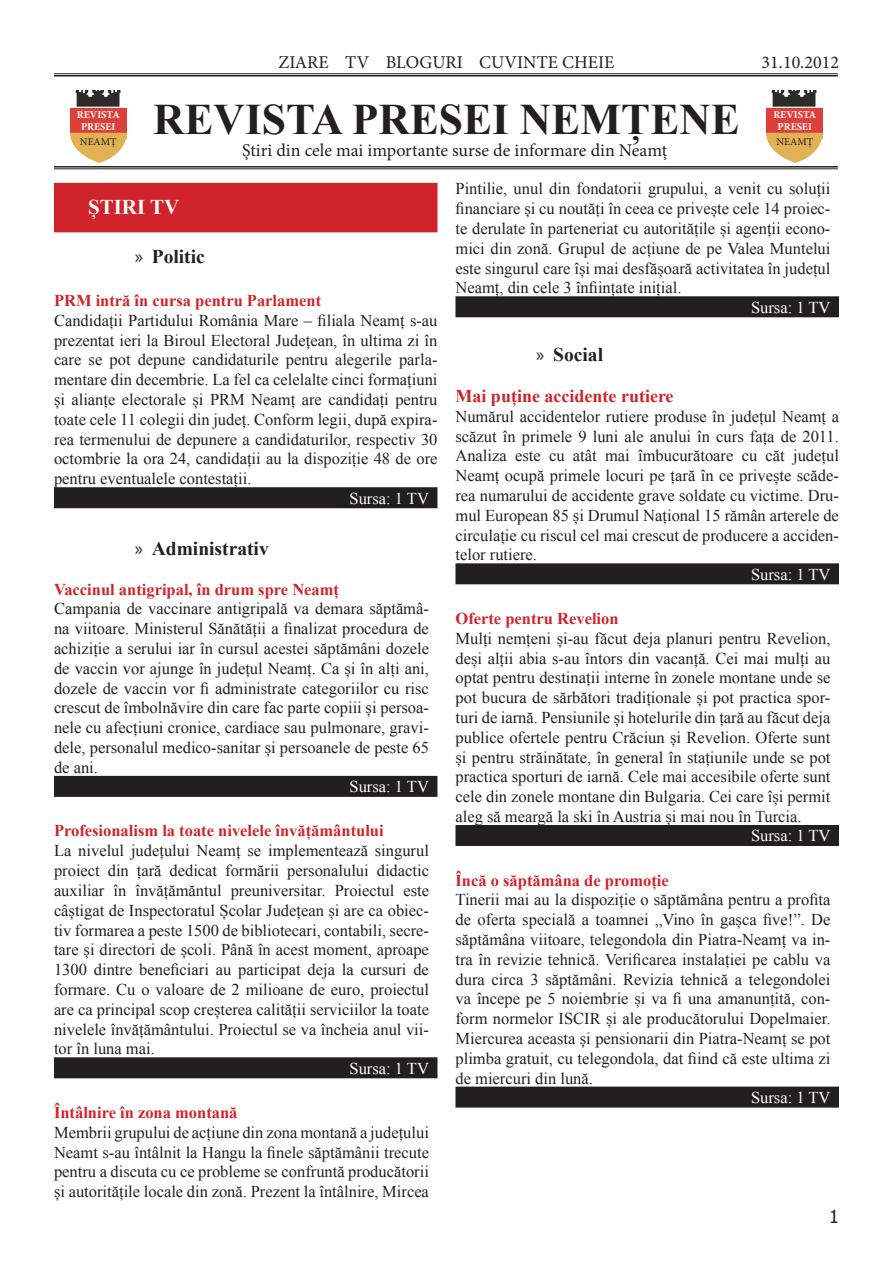
<style>
.page{position:relative;width:893px;height:1263px;background:#fff}
.page>*{position:absolute;margin:0;border:0;box-sizing:border-box;transform-origin:0 0}
.t1{font:700 43.5px "Times New Roman";color:#231f20}
.Default{font:700 21px "Times New Roman";color:#fff}
.Default-2{font:700 19.5px "Times New Roman";color:#231f20}
.t2{font:18px "Minion Pro";color:#231f20}
.Default-3{font:700 18px "Times New Roman";color:#d1232a}
.t3{font:18px "Tahoma";color:#231f20}
.Default-4{font:16.5px/19.8px "Times New Roman";color:#231f20;text-align:justify}
.Default-5{font:700 16.5px "Times New Roman";color:#d1232a}
.Default-6{font:16.5px "Times New Roman";color:#fff}
.t4{font:700 10.5px "Minion Pro";color:#fff}
.t5{font:10.5px "Minion Pro";color:#231f20}
.s1{font-family:"Myriad Pro";font-weight:400}
</style>
<div class="page">
<img style="left:70px;top:91px;width:56px;height:71px">
<img style="left:766px;top:91px;width:57px;height:71px">
<hr style="left:54px;top:73px;width:784px;height:1px;background:#231f20">
<hr style="left:54px;top:75px;width:784px;height:1px;background:#231f20">
<hr style="left:54px;top:166px;width:784px;height:2px;background:#231f20">
<hr style="left:54px;top:169px;width:784px;height:1px;background:#231f20">
<div style="left:54px;top:183px;width:383px;height:49px;background:#d1232a"></div>
<div style="left:54px;top:487px;width:383px;height:21px;background:#231f20"></div>
<div style="left:54px;top:776px;width:383px;height:21px;background:#231f20"></div>
<div style="left:54px;top:1057px;width:383px;height:21px;background:#231f20"></div>
<div style="left:455px;top:296px;width:384px;height:21px;background:#231f20"></div>
<div style="left:455px;top:563px;width:384px;height:21px;background:#231f20"></div>
<div style="left:455px;top:825px;width:384px;height:21px;background:#231f20"></div>
<div style="left:455px;top:1086px;width:384px;height:21px;background:#231f20"></div>
<p class="t4" style="left:77px;top:107px;width:44px">REVISTA</p>
<p class="t4" style="left:81px;top:119px;width:36px">PRESEI</p>
<p class="t5" style="left:80px;top:134px;width:38px">NEAMȚ</p>
<p class="t2" style="left:279px;top:50px;width:337px">ZIARE TV BLOGURI CUVINTE CHEIE</p>
<p class="t1" style="left:153px;top:89px;width:588px">REVISTA PRESEI NEMȚENE</p>
<p class="t2" style="left:242px;top:138px;width:427px">Știri din cele mai importante surse de informare din Neamț</p>
<p class="t2" style="left:762px;top:50px;width:79px">31.10.2012</p>
<p class="t4" style="left:773px;top:107px;width:44px">REVISTA</p>
<p class="t4" style="left:777px;top:119px;width:36px">PRESEI</p>
<p class="t5" style="left:776px;top:134px;width:38px">NEAMȚ</p>
<p class="Default" style="left:88px;top:192px;width:93px">ȘTIRI TV</p>
<p class="Default-2" style="left:135px;top:243px;width:72px"><span class="s1">»</span> Politic</p>
<p class="Default-5" style="left:54px;top:289px;width:269px">PRM intră în cursa pentru Parlament</p>
<p class="Default-4" style="left:54px;top:310px;width:385px">Candidații Partidului România Mare – filiala Neamț s-au prezentat ieri la Biroul Electoral Județean, în ultima zi în care se pot depune candidaturile pentru alegerile parla&shy;mentare din decembrie. La fel ca celelalte cinci formațiuni și alianțe electorale și PRM Neamț are candidați pentru toate cele 11 colegii din județ. Conform legii, după expira&shy;rea termenului de depunere a candidaturilor, respectiv 30 octombrie la ora 24, candidații au la dispoziție 48 de ore pentru eventualele contestații.</p>
<p class="Default-6" style="left:350px;top:487px;width:81px">Sursa: 1 TV</p>
<p class="Default-2" style="left:135px;top:535px;width:136px"><span class="s1">»</span> Administrativ</p>
<p class="Default-5" style="left:54px;top:578px;width:287px">Vaccinul antigripal, în drum spre Neamț</p>
<p class="Default-4" style="left:54px;top:599px;width:376px">Campania de vaccinare antigripală va demara săptămâ&shy;na viitoare. Ministerul Sănătății a finalizat procedura de achiziție a serului iar în cursul acestei săptămâni dozele de vaccin vor ajunge în județul Neamț. Ca și în alți ani, dozele de vaccin vor fi administrate categoriilor cu risc crescut de îmbolnăvire din care fac parte copiii și persoa&shy;nele cu afecțiuni cronice, cardiace sau pulmonare, gravi&shy;dele, personalul medico-sanitar și persoanele de peste 65 de ani.</p>
<p class="Default-6" style="left:350px;top:776px;width:81px">Sursa: 1 TV</p>
<p class="Default-5" style="left:54px;top:819px;width:331px">Profesionalism la toate nivelele învățământului</p>
<p class="Default-4" style="left:54px;top:841px;width:376px">La nivelul județului Neamț se implementează singurul proiect din țară dedicat formării personalului didactic auxiliar în învățămăntul preuniversitar. Proiectul este câștigat de Inspectoratul Școlar Județean și are ca obiec&shy;tiv formarea a peste 1500 de bibliotecari, contabili, secre&shy;tare și directori de școli. Până în acest moment, aproape 1300 dintre beneficiari au participat deja la cursuri de formare. Cu o valoare de 2 milioane de euro, proiectul are ca principal scop creșterea calității serviciilor la toate nivelele învățământului. Proiectul se va încheia anul vii&shy;tor în luna mai.</p>
<p class="Default-6" style="left:350px;top:1057px;width:81px">Sursa: 1 TV</p>
<p class="Default-5" style="left:54px;top:1101px;width:185px">Întâlnire în zona montană</p>
<p class="Default-4" style="left:54px;top:1122px;width:376px">Membrii grupului de acțiune din zona montană a județului Neamt s-au întâlnit la Hangu la finele săptămânii trecute pentru a discuta cu ce probleme se confruntă producătorii și autoritățile locale din zonă. Prezent la întâlnire, Mircea</p>
<p class="Default-4" style="left:455px;top:179px;width:376px">Pintilie, unul din fondatorii grupului, a venit cu soluții financiare și cu noutăți în ceea ce privește cele 14 proiec&shy;te derulate în parteneriat cu autoritățile și agenții econo&shy;mici din zonă. Grupul de acțiune de pe Valea Muntelui este singurul care își mai desfășoară activitatea în județul Neamț, din cele 3 înființate inițial.</p>
<p class="Default-6" style="left:751px;top:296px;width:81px">Sursa: 1 TV</p>
<p class="Default-2" style="left:536px;top:340px;width:68px"><span class="s1">»</span> Social</p>
<p class="Default-3" style="left:455px;top:383px;width:220px">Mai puține accidente rutiere</p>
<p class="Default-4" style="left:455px;top:406px;width:385px">Numărul accidentelor rutiere produse în județul Neamț a scăzut în primele 9 luni ale anului în curs fața de 2011.<br>Analiza este cu atât mai îmbucurătoare cu căt județul Neamț ocupă primele locuri pe țară în ce privește scăde&shy;rea numarului de accidente grave soldate cu victime. Dru&shy;mul European 85 și Drumul Național 15 rămân arterele de circulație cu riscul cel mai crescut de producere a acciden&shy;telor rutiere.</p>
<p class="Default-6" style="left:751px;top:563px;width:81px">Sursa: 1 TV</p>
<p class="Default-5" style="left:455px;top:607px;width:165px">Oferte pentru Revelion</p>
<p class="Default-4" style="left:455px;top:628px;width:376px">Mulți nemțeni și-au făcut deja planuri pentru Revelion, deși alții abia s-au întors din vacanță. Cei mai mulți au optat pentru destinații interne în zonele montane unde se pot bucura de sărbători tradiționale și pot practica spor&shy;turi de iarnă. Pensiunile și hotelurile din țară au făcut deja publice ofertele pentru Crăciun și Revelion. Oferte sunt și pentru străinătate, în general în stațiunile unde se pot practica sporturi de iarnă. Cele mai accesibile oferte sunt cele din zonele montane din Bulgaria. Cei care își permit aleg să meargă la ski în Austria și mai nou în Turcia.</p>
<p class="Default-6" style="left:751px;top:825px;width:81px">Sursa: 1 TV</p>
<p class="Default-5" style="left:455px;top:869px;width:215px">Încă o săptămâna de promoție</p>
<p class="Default-4" style="left:455px;top:890px;width:376px">Tinerii mai au la dispoziție o săptămâna pentru a profita de oferta specială a toamnei „Vino în gașca five!”. De săptămâna viitoare, telegondola din Piatra-Neamț va in&shy;tra în revizie tehnică. Verificarea instalației pe cablu va dura circa 3 săptămâni. Revizia tehnică a telegondolei va începe pe 5 noiembrie și va fi una amanunțită, con&shy;form normelor ISCIR și ale producătorului Dopelmaier.<br>Miercurea aceasta și pensionarii din Piatra-Neamț se pot plimba gratuit, cu telegondola, dat fiind că este ultima zi de miercuri din lună.</p>
<p class="Default-6" style="left:751px;top:1086px;width:81px">Sursa: 1 TV</p>
<p class="t3" style="left:829px;top:1204px;width:11px">1</p>
</div>
